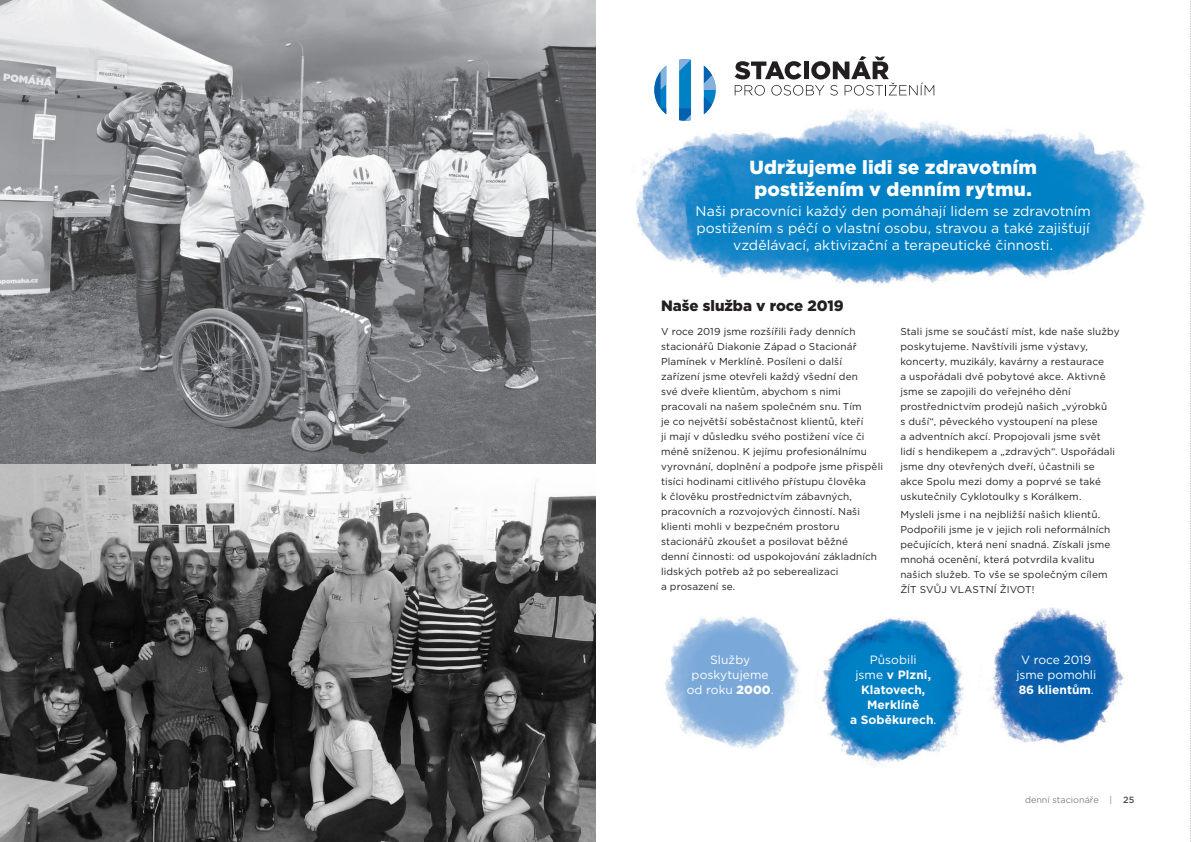
<style>
.page{position:relative;width:1191px;height:842px;background:#fff}
.page>*{position:absolute;margin:0;border:0;box-sizing:border-box;transform-origin:0 0}
.Nadpis_služby{font:900 19px/22px "Gotham";letter-spacing:.015em;color:#fff}
.Nadpis_služby-2{font:900 15px "Gotham";color:#231f20}
.Popis_služby{font:14px/16.8px "Gotham";color:#fff;text-align:center}
.Čtvereček{font:12px/15px "Gotham";color:#fff;text-align:center}
.Čtvereček-2{font:700 12px/15px "Gotham";letter-spacing:.005em;color:#fff;text-align:center}
.Popis_služby-2{font:10px/15px "Gotham";letter-spacing:.01em;color:#231f20}
.Blue_Block{font:9px "Gotham";color:#808285}
.t1{font:500 9px "Gotham";color:#4b4c4d}
.s1{font-weight:900}
.s2{font-weight:400}
.s3{font-weight:700}
</style>
<div class="page">
<img style="left:0;top:0;width:595px;height:842px">
<img style="left:665px;top:616px;width:134px;height:133px">
<img style="left:817px;top:618px;width:147px;height:147px">
<img style="left:979px;top:607px;width:145px;height:137px">
<svg style="left:1190px;top:0;width:1px;height:842px"></svg>
<img style="left:636px;top:109px;width:509px;height:177px">
<svg style="left:734px;top:56px;width:200px;height:40px"></svg>
<svg style="left:654px;top:59px;width:62px;height:62px"></svg>
<p class="Nadpis_služby" style="left:749px;top:156px;width:289px">Udržujeme lidi se zdravotním postižením v denním rytmu.</p>
<p class="Popis_služby" style="left:695px;top:202px;width:397px">Naši pracovníci každý den pomáhají lidem se zdravotním postižením s péčí o vlastní osobu, stravou a také zajišťují vzdělávací, aktivizační a terapeutické činnosti.</p>
<p class="Nadpis_služby-2" style="left:661px;top:295px;width:184px">Naše služba v roce 2019</p>
<p class="Popis_služby-2" style="left:661px;top:324px;width:223px">V roce 2019 jsme rozšířili řady denních stacionářů Diakonie Západ o Stacionář Plamínek v Merklíně. Posíleni o další zařízení jsme otevřeli každý všední den<br>své dveře klientům, abychom s nimi pracovali na našem společném snu. Tím<br>je co největší soběstačnost klientů, kteří<br>ji mají v důsledku svého postižení více či méně sníženou. K jejímu profesionálnímu vyrovnání, doplnění a podpoře jsme přispěli tisíci hodinami citlivého přístupu člověka<br>k člověku prostřednictvím zábavných, pracovních a rozvojových činností. Naši klienti mohli v bezpečném prostoru stacionářů zkoušet a posilovat běžné<br>denní činnosti: od uspokojování základních lidských potřeb až po seberealizaci<br>a prosazení se.</p>
<p class="Popis_služby-2" style="left:900px;top:324px;width:221px">Stali jsme se součástí míst, kde naše služby poskytujeme. Navštívili jsme výstavy, koncerty, muzikály, kavárny a restaurace<br>a uspořádali dvě pobytové akce. Aktivně jsme se zapojili do veřejného dění prostřednictvím prodejů našich „výrobků<br>s duší“, pěveckého vystoupení na plese<br>a adventních akcí. Propojovali jsme svět<br>lidí s hendikepem a „zdravých“. Uspořádali jsme dny otevřených dveří, účastnili se akce Spolu mezi domy a poprvé se také uskutečnily Cyklotoulky s Korálkem.</p>
<p class="Popis_služby-2" style="left:900px;top:507px;width:212px">Mysleli jsme i na nejbližší našich klientů.<br>Podpořili jsme je v jejich roli neformálních pečujících, která není snadná. Získali jsme mnohá ocenění, která potvrdila kvalitu našich služeb. To vše se společným cílem ŽÍT SVŮJ VLASTNÍ ŽIVOT!</p>
<p class="Čtvereček" style="left:687px;top:652px;width:88px">Služby poskytujeme od roku <span class="s1">2000</span>.</p>
<p class="Čtvereček-2" style="left:850px;top:652px;width:88px"><span class="s2">Působili<br>jsme</span> v Plzni,<br>Klatovech,<br>Merklíně<br>a Soběkurech<span class="s2">.</span></p>
<p class="Čtvereček" style="left:1016px;top:652px;width:81px">V roce 2019 jsme pomohli<br><span class="s3">86 klientům</span>.</p>
<p class="Blue_Block" style="left:1025px;top:794px;width:89px">denní stacionáře |</p>
<p class="t1" style="left:1123px;top:794px;width:13px">25</p>
</div>
